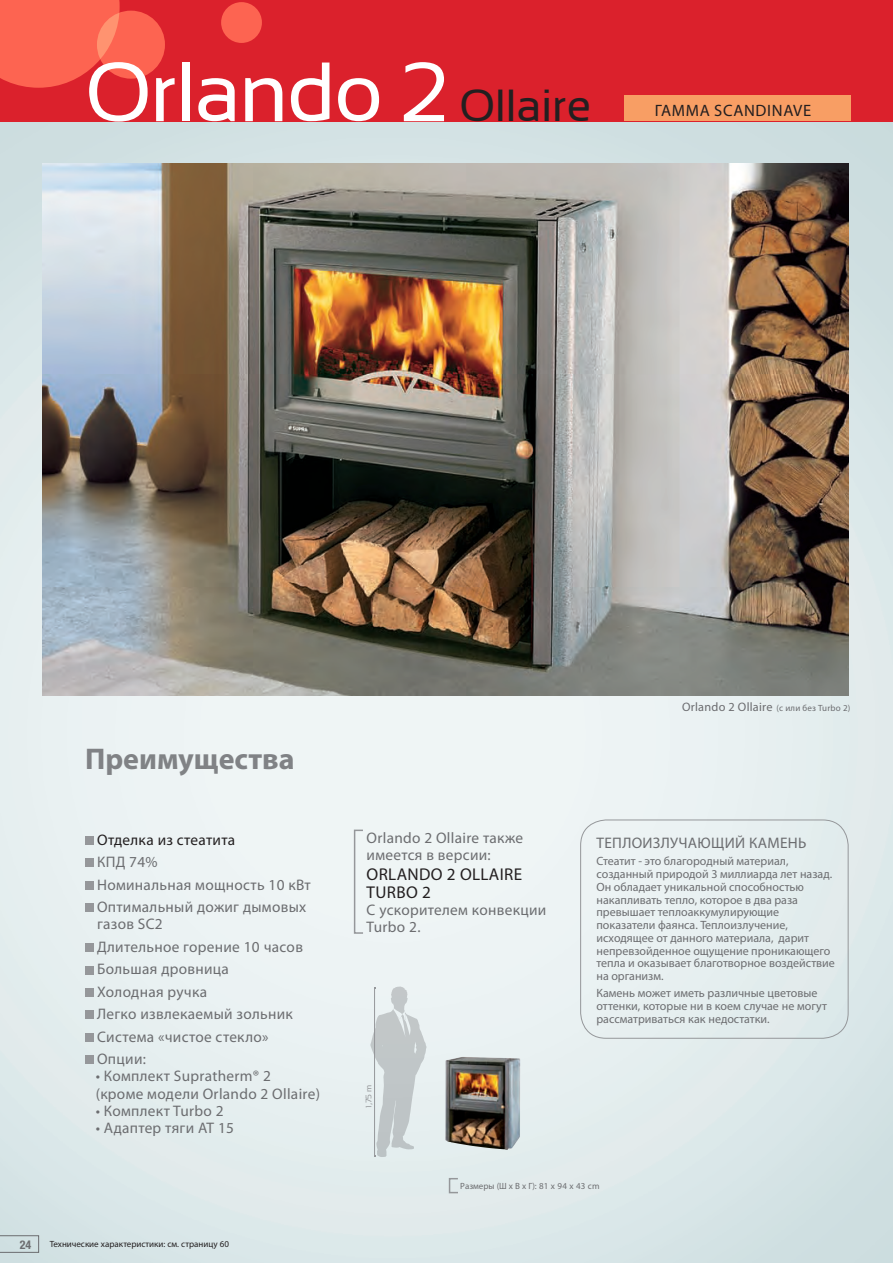
<style>
.page{position:relative;width:893px;height:1263px;background:#fff}
.page>*{position:absolute;margin:0;border:0;box-sizing:border-box;transform-origin:0 0}
.t1{font:84px "Sansation";color:#fff}
.t2{font:45px "Sansation";color:#231f20}
.t3{font:700 30px "Myriad Pro";color:#808285}
.t4{font:17.1px/18px "Myriad Pro";letter-spacing:.02em;color:#231f20}
.t5{font:16.5px "Myriad Pro";letter-spacing:.04em;color:#231f20}
.t6{font:15.3px/22.5px "Myriad Pro";letter-spacing:.02em;color:#6c6d70}
.t7{font:15.3px "Myriad Pro";letter-spacing:.02em;color:#231f20}
.t8{font:12.3px "Myriad Pro";letter-spacing:.02em;color:#6c6d70}
.t9{font:12px/12.8px "Myriad Pro";color:#6c6d70}
.t10{font:700 condensed 12px "Helvetica Neue";color:#6c6d70}
.t11{font:9px "Myriad Pro";color:#231f20}
.t12{font:9px "Myriad Pro";color:#6c6d70}
.t13{font:8.1px "Sansation";color:#939598}
.s1{font-size:9px}
</style>
<div class="page">
<img style="left:0;top:121px;width:893px;height:1142px">
<img style="left:43px;top:164px;width:806px;height:531px">
<div style="left:0;top:0;width:893px;height:121px;background:#db212c"></div>
<svg style="left:0;top:0;width:120px;height:88px;background:#f95c4d"></svg>
<svg style="left:97px;top:11px;width:68px;height:68px;background:#fc6954"></svg>
<div style="left:221px;top:2px;width:41px;height:41px;background:#fd6451;border-radius:50%"></div>
<svg style="left:0;top:1235px;width:39px;height:18px"></svg>
<div style="left:624px;top:96px;width:226px;height:25px;background:#f89e64"></div>
<img style="left:445px;top:1057px;width:75px;height:93px">
<svg style="left:356px;top:972px;width:73px;height:203px;background:#d9e0e1"></svg>
<div style="left:449px;top:1178px;width:10px;height:15px;border:2px solid #95979a"></div>
<div style="left:85px;top:836px;width:9px;height:9px;background:#95979a"></div>
<div style="left:85px;top:859px;width:9px;height:8px;background:#95979a"></div>
<div style="left:85px;top:881px;width:9px;height:8px;background:#95979a"></div>
<div style="left:85px;top:903px;width:9px;height:9px;background:#95979a"></div>
<div style="left:85px;top:943px;width:9px;height:9px;background:#95979a"></div>
<div style="left:85px;top:966px;width:9px;height:8px;background:#95979a"></div>
<div style="left:85px;top:988px;width:9px;height:9px;background:#95979a"></div>
<div style="left:85px;top:1011px;width:9px;height:8px;background:#95979a"></div>
<div style="left:85px;top:1033px;width:9px;height:9px;background:#95979a"></div>
<div style="left:85px;top:1056px;width:9px;height:8px;background:#95979a"></div>
<div style="left:354px;top:829px;width:10px;height:105px;border:2px solid #95979a"></div>
<div style="left:580px;top:820px;width:268px;height:218px;border:1px solid #95979a;border-radius:26px"></div>
<h1 class="t1" style="left:85px;top:46px;width:365px">Orlando 2</h1>
<h2 class="t2" style="left:459px;top:81px;width:134px">Ollaire</h2>
<h3 class="t5" style="left:655px;top:100px;width:158px">ГАММА SCANDINAVE</h3>
<h3 class="t3" style="left:85px;top:739px;width:211px">Преимущества</h3>
<p class="t7" style="left:97px;top:830px;width:140px">Отделка из стеатита</p>
<p class="t6" style="left:97px;top:850px;width:215px">КПД 74%<br>Номинальная мощность 10 кВт<br>Оптимальный дожиг дымовых</p>
<p class="t6" style="left:97px;top:913px;width:207px">газов SC2<br>Длительное горение 10 часов<br>Большая дровница<br>Холодная ручка<br>Легко извлекаемый зольник<br>Система «чистое стекло»<br>Опции:</p>
<p class="t6" style="left:96px;top:1067px;width:226px;line-height:17.2px">• Комплект Supratherm® 2 (кроме модели Orlando 2 Ollaire)</p>
<p class="t6" style="left:96px;top:1099px;width:130px">• Комплект Turbo 2</p>
<p class="t6" style="left:96px;top:1116px;width:140px">• Адаптер тяги AT 15</p>
<p class="t10" style="left:20px;top:1237px;width:13px">24</p>
<p class="t11" style="left:50px;top:1238px;width:181px">Технические характеристики: см. страницу 60</p>
<p class="t6" style="left:367px;top:829px;width:158px;line-height:17.2px">Orlando 2 Ollaire также имеется в версии:</p>
<h3 class="t4" style="left:367px;top:865px;width:157px">ORLANDO 2 OLLAIRE<br>TURBO 2</h3>
<p class="t6" style="left:367px;top:902px;width:181px;line-height:16.5px">С ускорителем конвекции<br>Turbo 2.</p>
<p class="t13" style="left:364px;top:1107px;width:24px;rotate:-90deg">1,75 m</p>
<p class="t8" style="left:682px;top:699px;width:170px">Orlando 2 Ollaire <span class="s1">(с или без Turbo 2)</span></p>
<p class="t6" style="left:596px;top:832px;width:211px">ТЕПЛОИЗЛУЧАЮЩИЙ КАМЕНЬ</p>
<p class="t9" style="left:596px;top:855px;width:240px">Стеатит - это благородный материал, созданный природой 3 миллиарда лет назад.<br>Он обладает уникальной способностью накапливать тепло, которое в два раза превышает теплоаккумулирующие показатели фаянса. Теплоизлучение, исходящее от данного материала, дарит непревзойденное ощущение проникающего тепла и оказывает благотворное воздействие на организм.</p>
<p class="t9" style="left:596px;top:987px;width:232px">Камень может иметь различные цветовые оттенки, которые ни в коем случае не могут рассматриваться как недостатки.</p>
<p class="t12" style="left:460px;top:1180px;width:141px">Размеры (Ш x В x Г): 81 x 94 x 43 cm</p>
</div>
